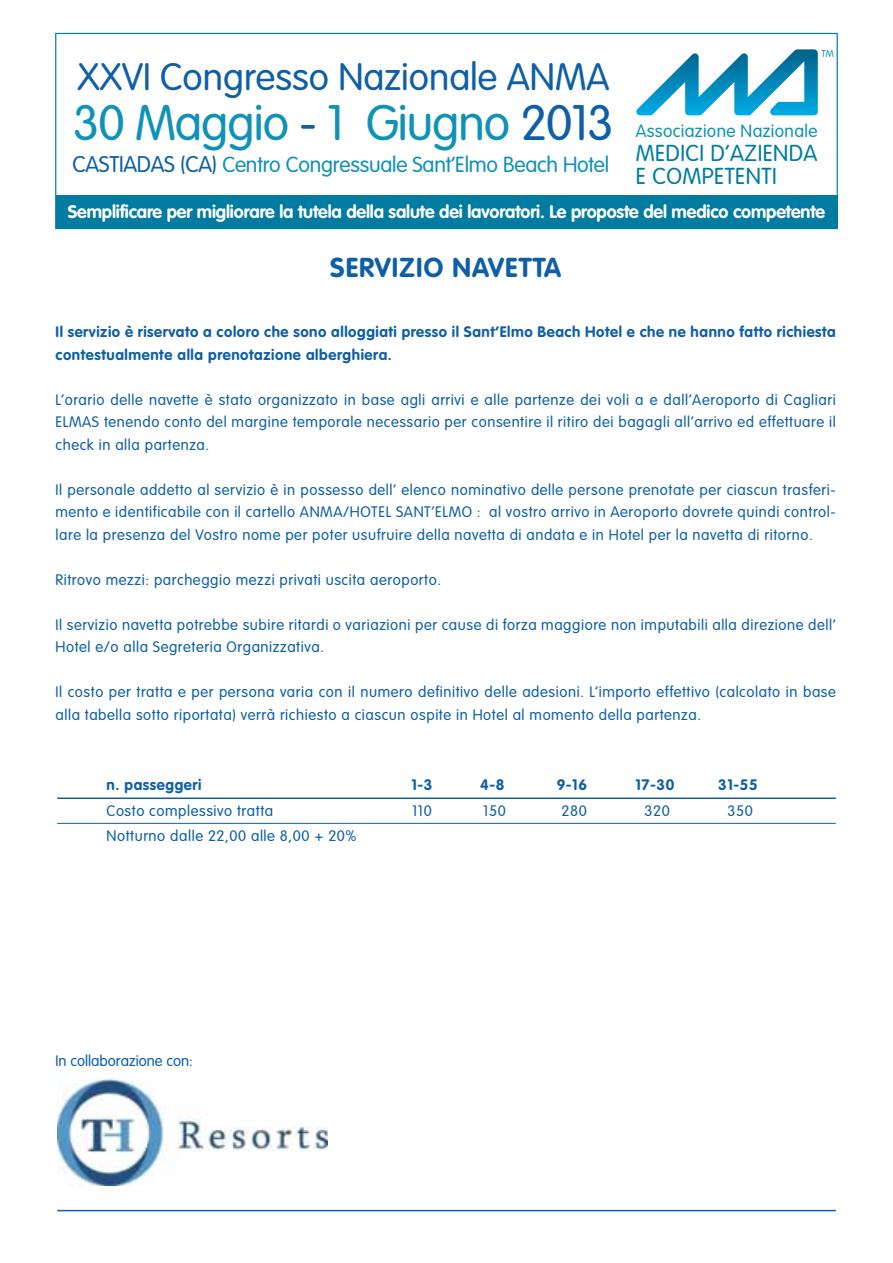
<style>
.page{position:relative;width:893px;height:1263px;background:#fff}
.page>*{position:absolute;margin:0;border:0;box-sizing:border-box;transform-origin:0 0}
.t1{font:300 49.05px "VAG Rounded";letter-spacing:-.02em;color:#1092b7}
.t2{font:300 37.65px "VAG Rounded";color:#0e5fa7}
.t3{font:700 27px "VAG Rounded";letter-spacing:.04em;color:#0e5fa7}
.t4{font:300 22.8px/23.7px "VAG Rounded";letter-spacing:.02em;color:#007ca2}
.t5{font:300 21.45px "VAG Rounded";letter-spacing:-.01em;color:#1092b7}
.t6{font:700 18px "VAG Rounded";letter-spacing:-.01em;color:#fff}
.t7{font:300 17.55px "VAG Rounded";letter-spacing:.02em;color:#1092b7}
.t8{font:300 15px/22.5px "VAG Rounded";letter-spacing:.04em;color:#0e5fa7;text-align:justify}
.t9{font:700 15px/22.5px "VAG Rounded";letter-spacing:.04em;color:#0e5fa7}
.t10{font:300 15px "VAG Rounded";color:#0e5fa7}
.t11{font:300 9.75px "VAG Rounded";color:#1092b7}
.s1{color:#0e5fa7}
.s2{font-size:22.35px;color:#0e5fa7}
</style>
<div class="page">
<hr style="left:57px;top:1210px;width:779px;height:1px;background:#0e5fa7">
<hr style="left:57px;top:797px;width:779px;height:2px;background:#0e5fa7">
<hr style="left:57px;top:823px;width:779px;height:1px;background:#0e5fa7">
<img style="left:57px;top:1079px;width:270px;height:107px">
<svg style="left:636px;top:49px;width:182px;height:66px"></svg>
<div style="left:56px;top:195px;width:781px;height:33px;background:#007ca2"></div>
<p class="t11" style="left:821px;top:48px;width:14px">TM</p>
<h2 class="t2" style="left:78px;top:55px;width:533px">XXVI Congresso Nazionale ANMA</h2>
<h1 class="t1" style="left:73px;top:95px;width:542px">30 Maggio <span class="s1">-</span> 1 Giugno <span class="s1">2013</span></h1>
<h3 class="t5" style="left:72px;top:152px;width:538px"><span class="s2">CASTIADAS (CA)</span> Centro Congressuale Sant’Elmo Beach Hotel</h3>
<p class="t7" style="left:636px;top:121px;width:183px">Associazione Nazionale</p>
<h3 class="t4" style="left:636px;top:142px;width:183px">MEDICI D’AZIENDA<br>E COMPETENTI</h3>
<p class="t6" style="left:68px;top:201px;width:759px">Semplificare per migliorare la tutela della salute dei lavoratori. Le proposte del medico competente</p>
<h3 class="t3" style="left:330px;top:252px;width:233px">SERVIZIO NAVETTA</h3>
<p class="t9" style="left:56px;top:321px;width:782px">Il servizio è riservato a coloro che sono alloggiati presso il Sant’Elmo Beach Hotel e che ne hanno fatto richiesta contestualmente alla prenotazione alberghiera.</p>
<p class="t8" style="left:56px;top:389px;width:782px">L’orario delle navette è stato organizzato in base agli arrivi e alle partenze dei voli a e dall’Aeroporto di Cagliari ELMAS tenendo conto del margine temporale necessario per consentire il ritiro dei bagagli all’arrivo ed effettuare il check in alla partenza.</p>
<p class="t8" style="left:56px;top:479px;width:782px">Il personale addetto al servizio è in possesso dell’ elenco nominativo delle persone prenotate per ciascun trasferi&shy;mento e identificabile con il cartello ANMA/HOTEL SANT’ELMO : al vostro arrivo in Aeroporto dovrete quindi control&shy;lare la presenza del Vostro nome per poter usufruire della navetta di andata e in Hotel per la navetta di ritorno.</p>
<p class="t8" style="left:56px;top:569px;width:387px">Ritrovo mezzi: parcheggio mezzi privati uscita aeroporto.</p>
<p class="t8" style="left:56px;top:614px;width:782px">Il servizio navetta potrebbe subire ritardi o variazioni per cause di forza maggiore non imputabili alla direzione dell’<br>Hotel e/o alla Segreteria Organizzativa.</p>
<p class="t8" style="left:56px;top:681px;width:782px">Il costo per tratta e per persona varia con il numero definitivo delle adesioni. L’importo effettivo (calcolato in base alla tabella sotto riportata) verrà richiesto a ciascun ospite in Hotel al momento della partenza.</p>
<p class="t9" style="left:107px;top:774px;width:96px">n. passeggeri</p>
<p class="t9" style="left:411px;top:774px;width:23px">1-3</p>
<p class="t9" style="left:480px;top:774px;width:26px">4-8</p>
<p class="t9" style="left:557px;top:774px;width:32px">9-16</p>
<p class="t9" style="left:635px;top:774px;width:40px">17-30</p>
<p class="t9" style="left:718px;top:774px;width:41px">31-55</p>
<p class="t8" style="left:107px;top:800px;width:168px">Costo complessivo tratta</p>
<p class="t8" style="left:412px;top:800px;width:21px">110</p>
<p class="t8" style="left:483px;top:800px;width:24px">150</p>
<p class="t8" style="left:561px;top:800px;width:27px">280</p>
<p class="t8" style="left:644px;top:800px;width:27px">320</p>
<p class="t8" style="left:728px;top:800px;width:27px">350</p>
<p class="t8" style="left:107px;top:825px;width:252px">Notturno dalle 22,00 alle 8,00 + 20%</p>
<p class="t10" style="left:56px;top:1052px;width:139px">In collaborazione con:</p>
</div>
